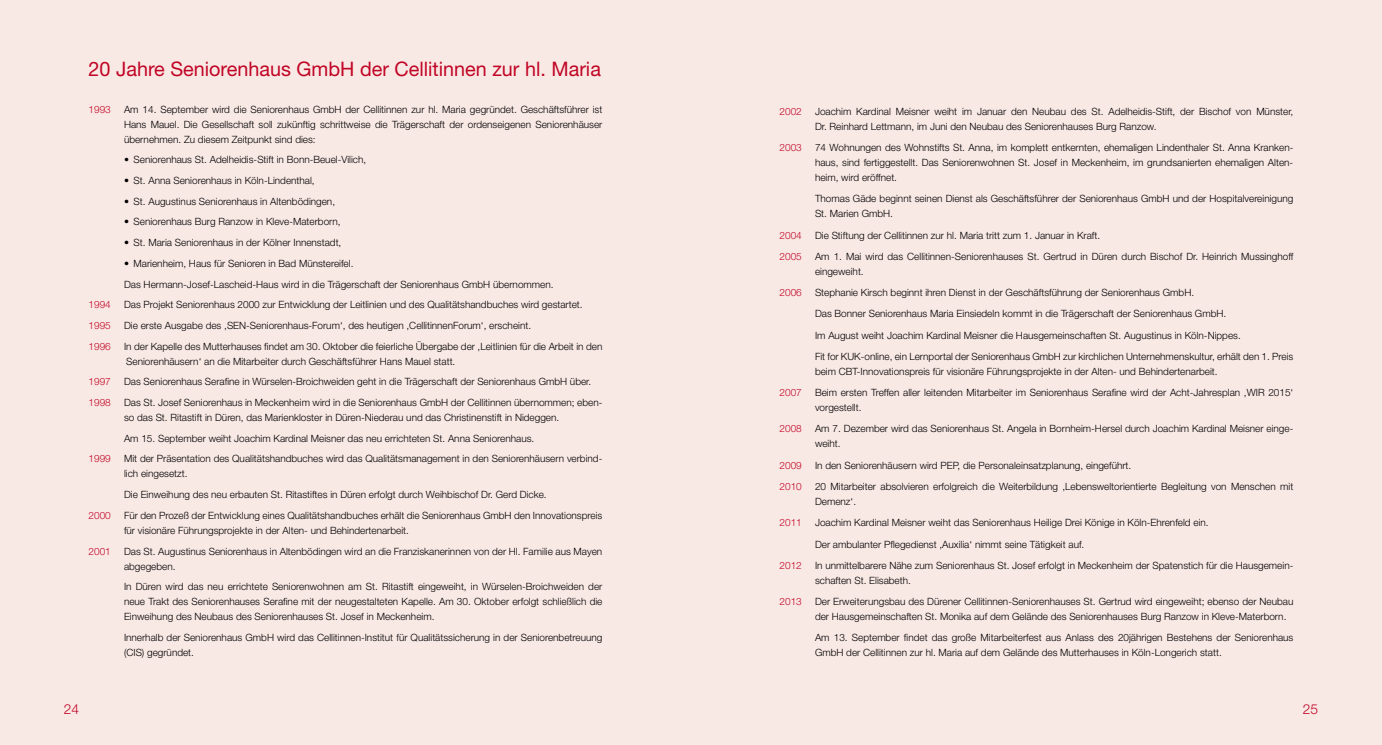
<style>
.page{position:relative;width:1382px;height:745px;background:#fff}
.page>*{position:absolute;margin:0;border:0;box-sizing:border-box;transform-origin:0 0}
.t1{font:20px "Helvetica Neue LT Std";color:#c10525}
.t2{font:300 13.75px "Helvetica Neue LT Std";color:#c10525}
.t3{font:300 10px/15px "Helvetica Neue LT Std";color:#000}
.t4{font:300 10px "Helvetica Neue LT Std";color:#c10525}
.s1{font-family:"Frutiger LT Std";font-weight:400}
</style>
<div class="page">
<div style="left:0;top:0;width:1382px;height:744px;background:#f9e9e5"></div>
<h1 class="t1" style="left:89px;top:57px;width:514px">20 Jahre Seniorenhaus GmbH der Cellitinnen zur hl. Maria</h1>
<p class="t4" style="left:89px;top:103px;width:24px">1993</p>
<p class="t3" style="left:124px;top:101px;width:480px;text-align:justify">Am 14. September wird die Seniorenhaus GmbH der Cellitinnen zur hl. Maria gegründet. Geschäftsführer ist Hans Mauel. Die Gesellschaft soll zukünftig schrittweise die Trägerschaft der ordenseigenen Seniorenhäuser übernehmen. Zu diesem Zeitpunkt sind dies:</p>
<p class="t3" style="left:124px;top:152px;width:244px"><span class="s1">•</span> Seniorenhaus St. Adelheidis-Stift in Bonn-Beuel-Vilich,</p>
<p class="t3" style="left:124px;top:173px;width:192px">• St. Anna Seniorenhaus in Köln-Lindenthal,</p>
<p class="t3" style="left:124px;top:193px;width:213px">• St. Augustinus Seniorenhaus in Altenbödingen,</p>
<p class="t3" style="left:124px;top:214px;width:218px">• Seniorenhaus Burg Ranzow in Kleve-Materborn,</p>
<p class="t3" style="left:124px;top:235px;width:219px">• St. Maria Seniorenhaus in der Kölner Innenstadt,</p>
<p class="t3" style="left:124px;top:252px;width:431px;line-height:20.6px">• Marienheim, Haus für Senioren in Bad Münstereifel.<br>Das Hermann-Josef-Lascheid-Haus wird in die Trägerschaft der Seniorenhaus GmbH übernommen.</p>
<p class="t4" style="left:89px;top:298px;width:24px">1994</p>
<p class="t3" style="left:124px;top:297px;width:460px">Das Projekt Seniorenhaus 2000 zur Entwicklung der Leitlinien und des Qualitätshandbuches wird gestartet.</p>
<p class="t4" style="left:89px;top:319px;width:24px">1995</p>
<p class="t3" style="left:124px;top:317px;width:409px">Die erste Ausgabe des ‚SEN-Seniorenhaus-Forum‘, des heutigen ‚CellitinnenForum‘, erscheint.</p>
<p class="t4" style="left:89px;top:340px;width:24px">1996</p>
<p class="t3" style="left:124px;top:338px;width:480px">In der Kapelle des Mutterhauses findet am 30. Oktober die feierliche Übergabe der ‚Leitlinien für die Arbeit in den<br>Seniorenhäusern‘ an die Mitarbeiter durch Geschäftsführer Hans Mauel statt.</p>
<p class="t4" style="left:89px;top:375px;width:24px">1997</p>
<p class="t3" style="left:124px;top:374px;width:469px">Das Seniorenhaus Serafine in Würselen-Broichweiden geht in die Trägerschaft der Seniorenhaus GmbH über.</p>
<p class="t4" style="left:89px;top:396px;width:24px">1998</p>
<p class="t3" style="left:124px;top:394px;width:480px">Das St. Josef Seniorenhaus in Meckenheim wird in die Seniorenhaus GmbH der Cellitinnen übernommen; eben&shy;so das St. Ritastift in Düren, das Marienkloster in Düren-Niederau und das Christinenstift in Nideggen.</p>
<p class="t3" style="left:124px;top:430px;width:412px">Am 15. September weiht Joachim Kardinal Meisner das neu errichteten St. Anna Seniorenhaus.</p>
<p class="t4" style="left:89px;top:452px;width:24px">1999</p>
<p class="t3" style="left:124px;top:451px;width:480px">Mit der Präsentation des Qualitätshandbuches wird das Qualitätsmanagement in den Seniorenhäusern verbind&shy;lich eingesetzt.</p>
<p class="t3" style="left:124px;top:486px;width:424px">Die Einweihung des neu erbauten St. Ritastiftes in Düren erfolgt durch Weihbischof Dr. Gerd Dicke.</p>
<p class="t4" style="left:89px;top:509px;width:24px">2000</p>
<p class="t3" style="left:124px;top:507px;width:480px">Für den Prozeß der Entwicklung eines Qualitätshandbuches erhält die Seniorenhaus GmbH den Innovationspreis für visionäre Führungsprojekte in der Alten- und Behindertenarbeit.</p>
<p class="t4" style="left:89px;top:544px;width:24px">2001</p>
<p class="t3" style="left:124px;top:543px;width:480px">Das St. Augustinus Seniorenhaus in Altenbödingen wird an die Franziskanerinnen von der Hl. Familie aus Mayen abgegeben.</p>
<p class="t3" style="left:124px;top:578px;width:480px;text-align:justify">In Düren wird das neu errichtete Seniorenwohnen am St. Ritastift eingeweiht, in Würselen-Broichweiden der neue Trakt des Seniorenhauses Serafine mit der neugestalteten Kapelle. Am 30. Oktober erfolgt schließlich die Einweihung des Neubaus des Seniorenhauses St. Josef in Meckenheim.</p>
<p class="t3" style="left:124px;top:629px;width:480px">Innerhalb der Seniorenhaus GmbH wird das Cellitinnen-Institut für Qualitätssicherung in der Seniorenbetreuung (CIS) gegründet.</p>
<p class="t4" style="left:780px;top:105px;width:24px">2002</p>
<p class="t3" style="left:815px;top:103px;width:480px">Joachim Kardinal Meisner weiht im Januar den Neubau des St. Adelheidis-Stift, der Bischof von Münster,<br>Dr. Reinhard Lettmann, im Juni den Neubau des Seniorenhauses Burg Ranzow.</p>
<p class="t4" style="left:780px;top:141px;width:24px">2003</p>
<p class="t3" style="left:815px;top:140px;width:480px;text-align:justify">74 Wohnungen des Wohnstifts St. Anna, im komplett entkernten, ehemaligen Lindenthaler St. Anna Kranken&shy;haus, sind fertiggestellt. Das Seniorenwohnen St. Josef in Meckenheim, im grundsanierten ehemaligen Alten&shy;heim, wird eröffnet.</p>
<p class="t3" style="left:815px;top:191px;width:480px">Thomas Gäde beginnt seinen Dienst als Geschäftsführer der Seniorenhaus GmbH und der Hospitalvereinigung<br>St. Marien GmbH.</p>
<p class="t4" style="left:780px;top:229px;width:24px">2004</p>
<p class="t3" style="left:815px;top:227px;width:287px">Die Stiftung der Cellitinnen zur hl. Maria tritt zum 1. Januar in Kraft.</p>
<p class="t4" style="left:780px;top:250px;width:24px">2005</p>
<p class="t3" style="left:815px;top:248px;width:480px">Am 1. Mai wird das Cellitinnen-Seniorenhauses St. Gertrud in Düren durch Bischof Dr. Heinrich Mussinghoff eingeweiht.</p>
<p class="t4" style="left:780px;top:286px;width:24px">2006</p>
<p class="t3" style="left:815px;top:281px;width:480px;line-height:21.2px">Stephanie Kirsch beginnt ihren Dienst in der Geschäftsführung der Seniorenhaus GmbH.<br>Das Bonner Seniorenhaus Maria Einsiedeln kommt in die Trägerschaft der Seniorenhaus GmbH.<br>Im August weiht Joachim Kardinal Meisner die Hausgemeinschaften St. Augustinus in Köln-Nippes.<br>Fit for KUK-online, ein Lernportal der Seniorenhaus GmbH zur kirchlichen Unternehmenskultur, erhält den 1. Preis</p>
<p class="t3" style="left:815px;top:363px;width:404px">beim CBT-Innovationspreis für visionäre Führungsprojekte in der Alten- und Behindertenarbeit.</p>
<p class="t4" style="left:780px;top:386px;width:24px">2007</p>
<p class="t3" style="left:815px;top:384px;width:480px">Beim ersten Treffen aller leitenden Mitarbeiter im Seniorenhaus Serafine wird der Acht-Jahresplan ‚WIR 2015‘ vorgestellt.</p>
<p class="t4" style="left:780px;top:422px;width:24px">2008</p>
<p class="t3" style="left:815px;top:421px;width:480px">Am 7. Dezember wird das Seniorenhaus St. Angela in Bornheim-Hersel durch Joachim Kardinal Meisner einge&shy;weiht.</p>
<p class="t4" style="left:780px;top:458px;width:24px">2009</p>
<p class="t3" style="left:815px;top:457px;width:318px">In den Seniorenhäusern wird PEP, die Personaleinsatzplanung, eingeführt.</p>
<p class="t4" style="left:780px;top:480px;width:24px">2010</p>
<p class="t3" style="left:815px;top:478px;width:480px">20 Mitarbeiter absolvieren erfolgreich die Weiterbildung ‚Lebensweltorientierte Begleitung von Menschen mit<br>Demenz‘.</p>
<p class="t4" style="left:780px;top:516px;width:24px">2011</p>
<p class="t3" style="left:815px;top:511px;width:395px;line-height:21.2px">Joachim Kardinal Meisner weiht das Seniorenhaus Heilige Drei Könige in Köln-Ehrenfeld ein.<br>Der ambulanter Pflegedienst ‚Auxilia‘ nimmt seine Tätigkeit auf.</p>
<p class="t4" style="left:780px;top:558px;width:24px">2012</p>
<p class="t3" style="left:815px;top:557px;width:480px">In unmittelbarere Nähe zum Seniorenhaus St. Josef erfolgt in Meckenheim der Spatenstich für die Hausgemein&shy;schaften St. Elisabeth.</p>
<p class="t4" style="left:780px;top:595px;width:24px">2013</p>
<p class="t3" style="left:815px;top:593px;width:480px">Der Erweiterungsbau des Dürener Cellitinnen-Seniorenhauses St. Gertrud wird eingeweiht; ebenso der Neubau der Hausgemeinschaften St. Monika auf dem Gelände des Seniorenhauses Burg Ranzow in Kleve-Materborn.</p>
<p class="t3" style="left:815px;top:629px;width:480px">Am 13. September findet das große Mitarbeiterfest aus Anlass des 20jährigen Bestehens der Seniorenhaus<br>GmbH der Cellitinnen zur hl. Maria auf dem Gelände des Mutterhauses in Köln-Longerich statt.</p>
<h2 class="t2" style="left:64px;top:700px;width:17px">24</h2>
<h2 class="t2" style="left:1303px;top:700px;width:17px">25</h2>
</div>
